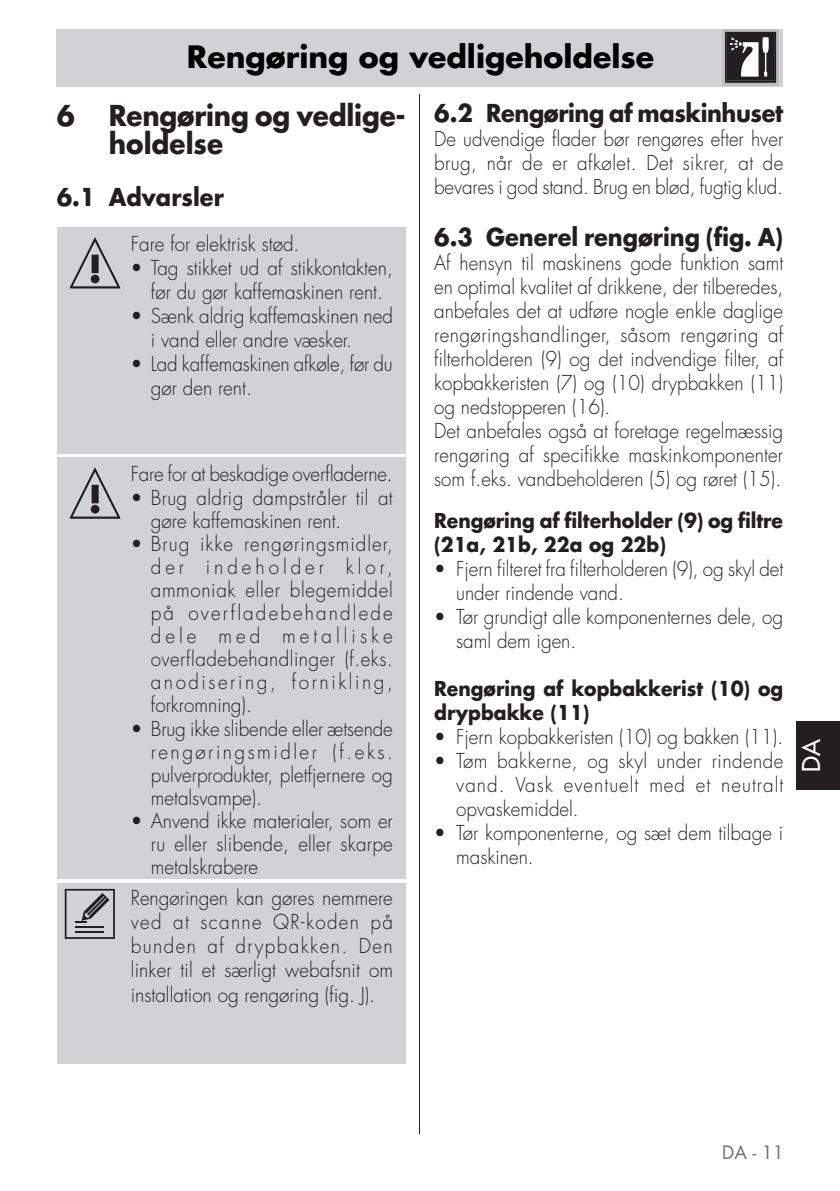
<style>
.page{position:relative;width:840px;height:1191px;background:#fff}
.page>*{position:absolute;margin:0;border:0;box-sizing:border-box;transform-origin:0 0}
.Testo{font:700 30px "Futura Std";color:#000}
.testo_tab{font:700 28px/28px "Futura Std";letter-spacing:-.01em;color:#231f20;scale:.94 1}
.testo_tab-2{font:700 24px "Futura Std";color:#231f20;scale:.94 1}
.testo_tab-3{font:700 24px "Futura Std";letter-spacing:-.02em;color:#231f20;scale:.94 1}
.t1{font:500 24px "Futura Std";color:#fff}
.testo_tab-4{font:300 20px/24px "Futura Std";color:#231f20;text-align:justify;scale:.94 1}
.testo_tab-5{font:700 20px/24px "Futura Std";color:#231f20;scale:.94 1}
.t2{font:18px "Futura Std";color:#6c6d70}
</style>
<div class="page">
<hr style="left:419px;top:94px;width:1px;height:1040px;background:#231f20">
<div style="left:57px;top:29px;width:725px;height:58px;background:#d1d2d4"></div>
<div style="left:795px;top:721px;width:44px;height:68px;background:#231f20"></div>
<div style="left:57px;top:227px;width:348px;height:226px;background:#d1d2d4"></div>
<svg style="left:69px;top:237px;width:51px;height:51px"></svg>
<div style="left:57px;top:457px;width:348px;height:422px;background:#d1d2d4"></div>
<svg style="left:69px;top:467px;width:51px;height:51px"></svg>
<div style="left:57px;top:883px;width:348px;height:180px;background:#d1d2d4"></div>
<svg style="left:65px;top:889px;width:50px;height:50px"></svg>
<svg style="left:722px;top:29px;width:56px;height:57px"></svg>
<svg style="left:724px;top:32px;width:51px;height:51px;background:#5e5b5c"></svg>
<p class="Testo" style="left:187px;top:36px;width:468px">Rengøring og vedligeholdelse</p>
<p class="testo_tab" style="left:109px;top:101px;width:317px;text-indent:-52px">6 Rengøring og vedlige&shy;holdelse</p>
<p class="testo_tab-2" style="left:57px;top:181px;width:179px">6.1 Advarsler</p>
<p class="testo_tab-4" style="left:131px;top:232px;width:181px">Fare for elektrisk stød.</p>
<p class="testo_tab-4" style="left:131px;top:256px;width:280px;text-align:center">• Tag stikket ud af stikkontakten, før du gør kaffemaskinen rent.</p>
<p class="testo_tab-4" style="left:151px;top:304px;width:259px;text-indent:-20px">• Sænk aldrig kaffemaskinen ned i vand eller andre væsker.</p>
<p class="testo_tab-4" style="left:151px;top:352px;width:259px;text-indent:-20px">• Lad kaffemaskinen afkøle, før du gør den rent.</p>
<p class="testo_tab-4" style="left:131px;top:463px;width:280px">Fare for at beskadige overfladerne.</p>
<p class="testo_tab-4" style="left:151px;top:487px;width:259px;line-height:23px;text-indent:-20px">• Brug aldrig dampstråler til at gøre kaffemaskinen rent.</p>
<p class="testo_tab-4" style="left:151px;top:533px;width:259px;line-height:23px;text-indent:-20px">• Brug ikke rengøringsmidler, der indeholder klor, ammoniak eller blegemiddel på overfladebehandlede dele med metalliske overfladebehandlinger (f.eks. anodisering, fornikling, forkromning).</p>
<p class="testo_tab-4" style="left:151px;top:717px;width:259px;line-height:23px;text-indent:-20px">• Brug ikke slibende eller ætsende rengøringsmidler (f.eks. pulverprodukter, pletfjernere og metalsvampe).</p>
<p class="testo_tab-4" style="left:151px;top:809px;width:259px;line-height:23px;text-indent:-20px">• Anvend ikke materialer, som er ru eller slibende, eller skarpe metalskrabere</p>
<p class="testo_tab-4" style="left:131px;top:886px;width:280px">Rengøringen kan gøres nemmere ved at scanne QR-koden på bunden af drypbakken. Den linker til et særligt webafsnit om installation og rengøring (fig. J).</p>
<p class="testo_tab-3" style="left:434px;top:97px;width:372px">6.2 Rengøring af maskinhuset</p>
<p class="testo_tab-4" style="left:434px;top:127px;width:373px">De udvendige flader bør rengøres efter hver brug, når de er afkølet. Det sikrer, at de bevares i god stand. Brug en blød, fugtig klud.</p>
<p class="testo_tab-2" style="left:434px;top:221px;width:372px">6.3 Generel rengøring (fig. A)</p>
<p class="testo_tab-4" style="left:434px;top:251px;width:373px">Af hensyn til maskinens gode funktion samt en optimal kvalitet af drikkene, der tilberedes, anbefales det at udføre nogle enkle daglige rengøringshandlinger, såsom rengøring af filterholderen (9) og det indvendige filter, af kopbakkeristen (7) og (10) drypbakken (11) og nedstopperen (16).</p>
<p class="testo_tab-4" style="left:434px;top:419px;width:372px">Det anbefales også at foretage regelmæssig rengøring af specifikke maskinkomponenter som f.eks. vandbeholderen (5) og røret (15).</p>
<p class="testo_tab-5" style="left:434px;top:508px;width:372px">Rengøring af filterholder (9) og filtre (21a, 21b, 22a og 22b)</p>
<p class="testo_tab-4" style="left:456px;top:557px;width:349px;text-indent:-22px">• Fjern filteret fra filterholderen (9), og skyl det under rindende vand.</p>
<p class="testo_tab-4" style="left:456px;top:605px;width:349px;text-indent:-22px">• Tør grundigt alle komponenternes dele, og saml dem igen.</p>
<p class="testo_tab-5" style="left:434px;top:676px;width:372px">Rengøring af kopbakkerist (10) og drypbakke (11)</p>
<p class="testo_tab-4" style="left:434px;top:725px;width:372px">• Fjern kopbakkeristen (10) og bakken (11).</p>
<p class="testo_tab-4" style="left:456px;top:749px;width:349px;text-indent:-22px">• Tøm bakkerne, og skyl under rindende vand. Vask eventuelt med et neutralt opvaskemiddel.</p>
<p class="testo_tab-4" style="left:456px;top:821px;width:349px;text-indent:-22px">• Tør komponenterne, og sæt dem tilbage i maskinen.</p>
<p class="t1" style="left:795px;top:772px;width:35px;rotate:-90deg">DA</p>
<p class="t2" style="left:721px;top:1140px;width:63px">DA - 11</p>
</div>
